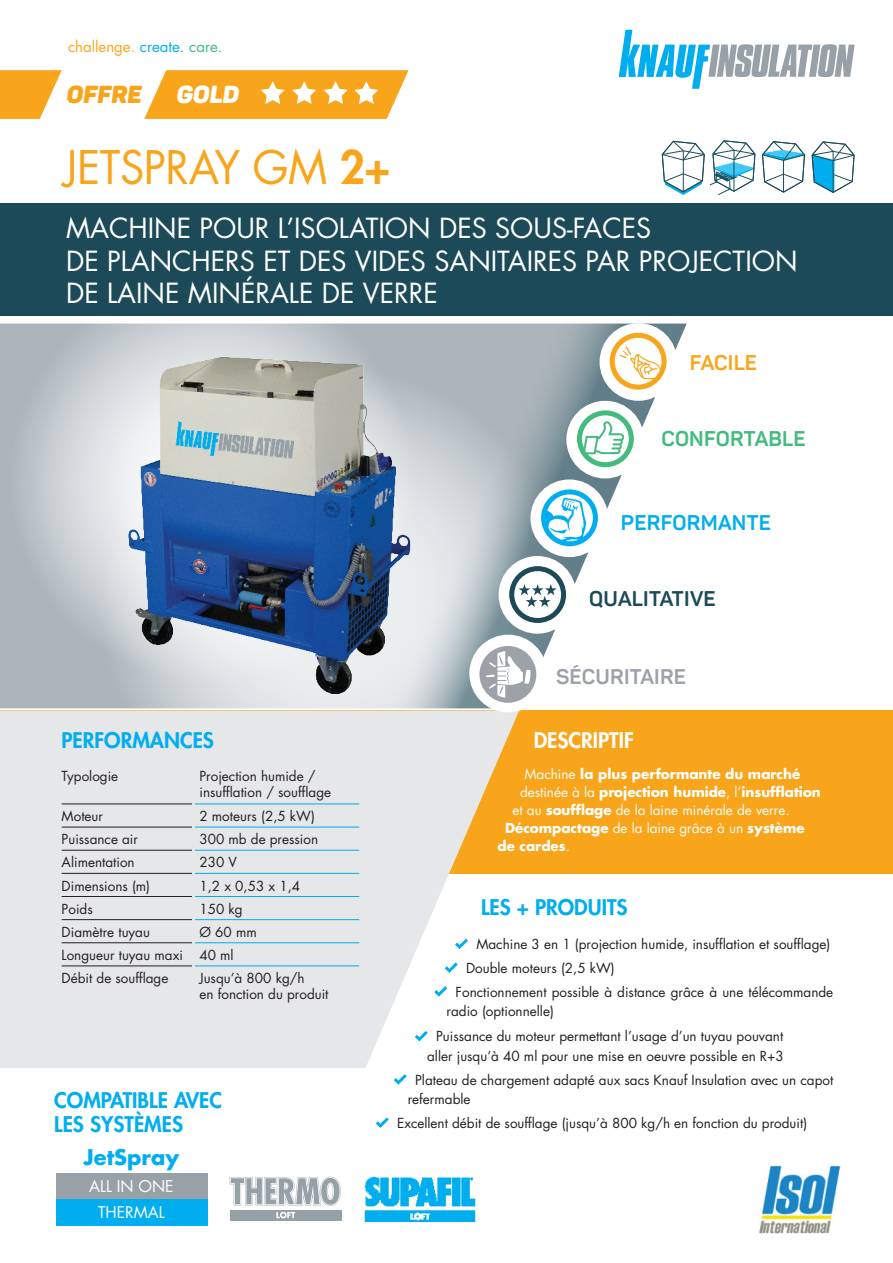
<style>
.page{position:relative;width:893px;height:1263px;background:#fff}
.page>*{position:absolute;margin:0;border:0;box-sizing:border-box;transform-origin:0 0}
.t1{font:45px "Futura Std";letter-spacing:-.01em;color:#f9a51b}
.t2{font:27px/32.4px "Futura Std";color:#fff}
.t3{font:24.3px "Panton Black Caps";color:#f9a51b}
.t4{font:24.3px "Panton Black Caps";color:#fff}
.t5{font:800 21px "Futura Std";color:#00aeef}
.t6{font:700 21px "Panton";letter-spacing:.01em;color:#9ca2a8}
.t7{font:700 21px "Panton";letter-spacing:.01em;color:#00aeef}
.t8{font:700 21px "Panton";letter-spacing:.01em;color:#1c4a58}
.t9{font:700 21px "Panton";letter-spacing:.01em;color:#43ba7e}
.t10{font:800 21px "Futura Std";color:#fff}
.t11{font:700 21px "Futura Std";color:#00aeef}
.t12{font:700 21px "Panton";letter-spacing:.01em;color:#f9a51b}
.t13{font:15.75px "Futura Std";color:#fff}
.t14{font:15px "Futura Std";color:#f9a51b}
.t15{font:13.5px/19.5px "Futura Std";color:#231f20}
.t16{font:700 13.5px "Futura Std";color:#fff}
.t17{font:13.5px "Futura Std";color:#fff}
.s1{color:#00aeef}
.s2{color:#43ba7e}
.s3{font-weight:800}
.s4{font-weight:400}
.s5{font-weight:700}
</style>
<div class="page">
<div style="left:0;top:324px;width:387px;height:384px;background:#acb5bb"></div>
<svg style="left:9px;top:277px;width:406px;height:407px;background:#cad0d4"></svg>
<svg style="left:99px;top:367px;width:473px;height:474px;background:#d5dadd"></svg>
<div style="left:0;top:710px;width:893px;height:164px;background:#f9a51b"></div>
<svg style="left:387px;top:324px;width:300px;height:384px"></svg>
<img style="left:412px;top:618px;width:14px;height:77px">
<svg style="left:0;top:710px;width:519px;height:358px;background:#e8e7e4"></svg>
<div style="left:603px;top:327px;width:70px;height:70px;background:#fff;border-radius:50%"></div>
<div style="left:600px;top:323px;width:77px;height:78px;border:8px solid #fff;border-radius:50%"></div>
<div style="left:473px;top:638px;width:70px;height:71px;background:#fff;border-radius:50%"></div>
<div style="left:469px;top:635px;width:78px;height:77px;border:8px solid #fff;border-radius:50%"></div>
<div style="left:534px;top:483px;width:70px;height:70px;background:#fff;border-radius:50%"></div>
<div style="left:530px;top:479px;width:78px;height:78px;border:8px solid #fff;border-radius:50%"></div>
<svg style="left:619px;top:30px;width:236px;height:59px"></svg>
<div style="left:502px;top:560px;width:70px;height:70px;background:#fff;border-radius:50%"></div>
<div style="left:499px;top:556px;width:77px;height:78px;border:8px solid #fff;border-radius:50%"></div>
<hr style="left:192px;top:763px;width:3px;height:41px;background:#e6e7e9">
<hr style="left:192px;top:804px;width:3px;height:23px;background:#e6e7e9">
<hr style="left:192px;top:827px;width:3px;height:23px;background:#e6e7e9">
<hr style="left:192px;top:850px;width:3px;height:23px;background:#e6e7e9">
<hr style="left:192px;top:873px;width:3px;height:23px;background:#e6e7e9">
<hr style="left:192px;top:896px;width:3px;height:24px;background:#e6e7e9">
<hr style="left:192px;top:920px;width:3px;height:23px;background:#e6e7e9">
<hr style="left:192px;top:943px;width:3px;height:23px;background:#e6e7e9">
<hr style="left:192px;top:966px;width:3px;height:39px;background:#e6e7e9">
<hr style="left:62px;top:803px;width:130px;height:1px;background:#231f20">
<hr style="left:62px;top:827px;width:130px;height:1px;background:#231f20">
<hr style="left:62px;top:850px;width:130px;height:1px;background:#231f20">
<hr style="left:62px;top:873px;width:130px;height:1px;background:#231f20">
<hr style="left:62px;top:896px;width:130px;height:1px;background:#231f20">
<hr style="left:62px;top:919px;width:130px;height:1px;background:#231f20">
<hr style="left:62px;top:942px;width:130px;height:1px;background:#231f20">
<hr style="left:62px;top:965px;width:130px;height:1px;background:#231f20">
<hr style="left:195px;top:803px;width:164px;height:1px;background:#00aeef">
<hr style="left:195px;top:827px;width:164px;height:1px;background:#00aeef">
<hr style="left:195px;top:850px;width:164px;height:1px;background:#00aeef">
<hr style="left:195px;top:873px;width:164px;height:1px;background:#00aeef">
<hr style="left:195px;top:896px;width:164px;height:1px;background:#00aeef">
<hr style="left:195px;top:919px;width:164px;height:1px;background:#00aeef">
<hr style="left:195px;top:942px;width:164px;height:1px;background:#00aeef">
<hr style="left:195px;top:965px;width:164px;height:1px;background:#00aeef">
<svg style="left:455px;top:939px;width:13px;height:10px"></svg>
<svg style="left:445px;top:962px;width:13px;height:11px"></svg>
<svg style="left:434px;top:986px;width:13px;height:11px"></svg>
<svg style="left:415px;top:1031px;width:13px;height:10px"></svg>
<svg style="left:394px;top:1074px;width:13px;height:11px"></svg>
<svg style="left:376px;top:1117px;width:13px;height:11px"></svg>
<img style="left:759px;top:1165px;width:81px;height:68px">
<div style="left:0;top:203px;width:893px;height:113px;background:#1c4a58"></div>
<svg style="left:610px;top:333px;width:57px;height:57px"></svg>
<svg style="left:541px;top:489px;width:57px;height:57px"></svg>
<svg style="left:509px;top:566px;width:57px;height:57px"></svg>
<svg style="left:479px;top:646px;width:57px;height:57px"></svg>
<div style="left:570px;top:404px;width:70px;height:71px;background:#fff;border-radius:50%"></div>
<div style="left:566px;top:401px;width:78px;height:77px;border:8px solid #fff;border-radius:50%"></div>
<svg style="left:577px;top:410px;width:57px;height:57px"></svg>
<div style="left:56px;top:1173px;width:152px;height:26px;background:#97a1a7"></div>
<div style="left:56px;top:1199px;width:152px;height:26px;background:#00aeef"></div>
<img style="left:125px;top:352px;width:287px;height:344px">
<svg style="left:762px;top:141px;width:43px;height:52px"></svg>
<svg style="left:661px;top:140px;width:95px;height:55px"></svg>
<svg style="left:811px;top:141px;width:44px;height:52px"></svg>
<img style="left:364px;top:1176px;width:112px;height:45px">
<div style="left:230px;top:1210px;width:111px;height:10px;background:#96a0a7"></div>
<svg style="left:276px;top:1212px;width:19px;height:6px"></svg>
<svg style="left:230px;top:1177px;width:111px;height:29px"></svg>
<svg style="left:0;top:70px;width:62px;height:49px"></svg>
<svg style="left:144px;top:70px;width:265px;height:49px;background:#f9b340"></svg>
<p class="t14" style="left:68px;top:37px;width:156px">challenge. <span class="s1">create.</span> <span class="s2">care.</span></p>
<p class="t3" style="left:66px;top:79px;width:81px">OFFRE</p>
<p class="t4" style="left:176px;top:79px;width:68px">GOLD</p>
<p class="t1" style="left:64px;top:139px;width:328px">JETSPRAY GM <span class="s3">2+</span></p>
<p class="t2" style="left:66px;top:212px;width:733px">MACHINE POUR L’ISOLATION DES SOUS-FACES<br>DE PLANCHERS ET DES VIDES SANITAIRES PAR PROJECTION<br>DE LAINE MINÉRALE DE VERRE</p>
<p class="t12" style="left:690px;top:350px;width:69px">FACILE</p>
<p class="t9" style="left:661px;top:426px;width:146px">CONFORTABLE</p>
<p class="t7" style="left:621px;top:509px;width:152px">PERFORMANTE</p>
<p class="t8" style="left:589px;top:586px;width:128px">QUALITATIVE</p>
<p class="t6" style="left:556px;top:664px;width:132px">SÉCURITAIRE</p>
<p class="t5" style="left:61px;top:727px;width:154px">PERFORMANCES</p>
<p class="t10" style="left:534px;top:727px;width:102px">DESCRIPTIF</p>
<p class="t16" style="left:524px;top:765px;width:277px"><span class="s4">Machine</span> la plus performante du marché</p>
<p class="t16" style="left:520px;top:783px;width:302px"><span class="s4">destinée à la</span> projection humide<span class="s4">, l’</span>insufflation</p>
<p class="t17" style="left:512px;top:801px;width:278px">et au <span class="s5">soufflage</span> de la laine minérale de verre.</p>
<p class="t16" style="left:505px;top:819px;width:301px">Décompactage <span class="s4">de la laine grâce à un</span> système</p>
<p class="t16" style="left:497px;top:837px;width:74px">de cardes<span class="s4">.</span></p>
<p class="t15" style="left:62px;top:766px;width:58px">Typologie</p>
<p class="t15" style="left:199px;top:768px;width:133px;line-height:16.2px">Projection humide / insufflation / soufflage</p>
<p class="t15" style="left:62px;top:806px;width:43px">Moteur</p>
<p class="t15" style="left:199px;top:806px;width:117px">2 moteurs (2,5 kW)</p>
<p class="t15" style="left:62px;top:830px;width:78px">Puissance air</p>
<p class="t15" style="left:199px;top:830px;width:120px">300 mb de pression</p>
<p class="t15" style="left:62px;top:853px;width:75px">Alimentation</p>
<p class="t15" style="left:199px;top:853px;width:39px">230 V</p>
<p class="t15" style="left:62px;top:876px;width:90px">Dimensions (m)</p>
<p class="t15" style="left:199px;top:876px;width:102px">1,2 x 0,53 x 1,4</p>
<p class="t15" style="left:62px;top:899px;width:33px">Poids</p>
<p class="t15" style="left:199px;top:899px;width:45px">150 kg</p>
<p class="t15" style="left:62px;top:922px;width:90px">Diamètre tuyau</p>
<p class="t15" style="left:199px;top:922px;width:59px">Ø 60 mm</p>
<p class="t15" style="left:62px;top:945px;width:123px">Longueur tuyau maxi</p>
<p class="t15" style="left:199px;top:945px;width:36px">40 ml</p>
<p class="t15" style="left:62px;top:968px;width:108px">Débit de soufflage</p>
<p class="t15" style="left:199px;top:970px;width:131px;line-height:16.2px">Jusqu’à 800 kg/h<br>en fonction du produit</p>
<p class="t5" style="left:481px;top:894px;width:148px">LES + PRODUITS</p>
<p class="t15" style="left:476px;top:934px;width:356px">Machine 3 en 1 (projection humide, insufflation et soufflage)</p>
<p class="t15" style="left:466px;top:958px;width:150px">Double moteurs (2,5 kW)</p>
<p class="t15" style="left:447px;top:982px;width:388px;text-indent:9px">Fonctionnement possible à distance grâce à une télécommande radio (optionnelle)</p>
<p class="t15" style="left:427px;top:1027px;width:358px;text-align:right">Puissance du moteur permettant l’usage d’un tuyau pouvant aller jusqu’à 40 ml pour une mise en oeuvre possible en R+3</p>
<p class="t15" style="left:408px;top:1070px;width:427px;text-indent:8px">Plateau de chargement adapté aux sacs Knauf Insulation avec un capot refermable</p>
<p class="t15" style="left:397px;top:1113px;width:412px">Excellent débit de soufflage (jusqu’à 800 kg/h en fonction du produit)</p>
<p class="t5" style="left:54px;top:1087px;width:169px">COMPATIBLE AVEC</p>
<p class="t5" style="left:54px;top:1111px;width:130px">LES SYSTÈMES</p>
<p class="t11" style="left:84px;top:1143px;width:97px">JetSpray</p>
<p class="t13" style="left:89px;top:1176px;width:86px">ALL IN ONE</p>
<p class="t13" style="left:98px;top:1202px;width:68px">THERMAL</p>
</div>
